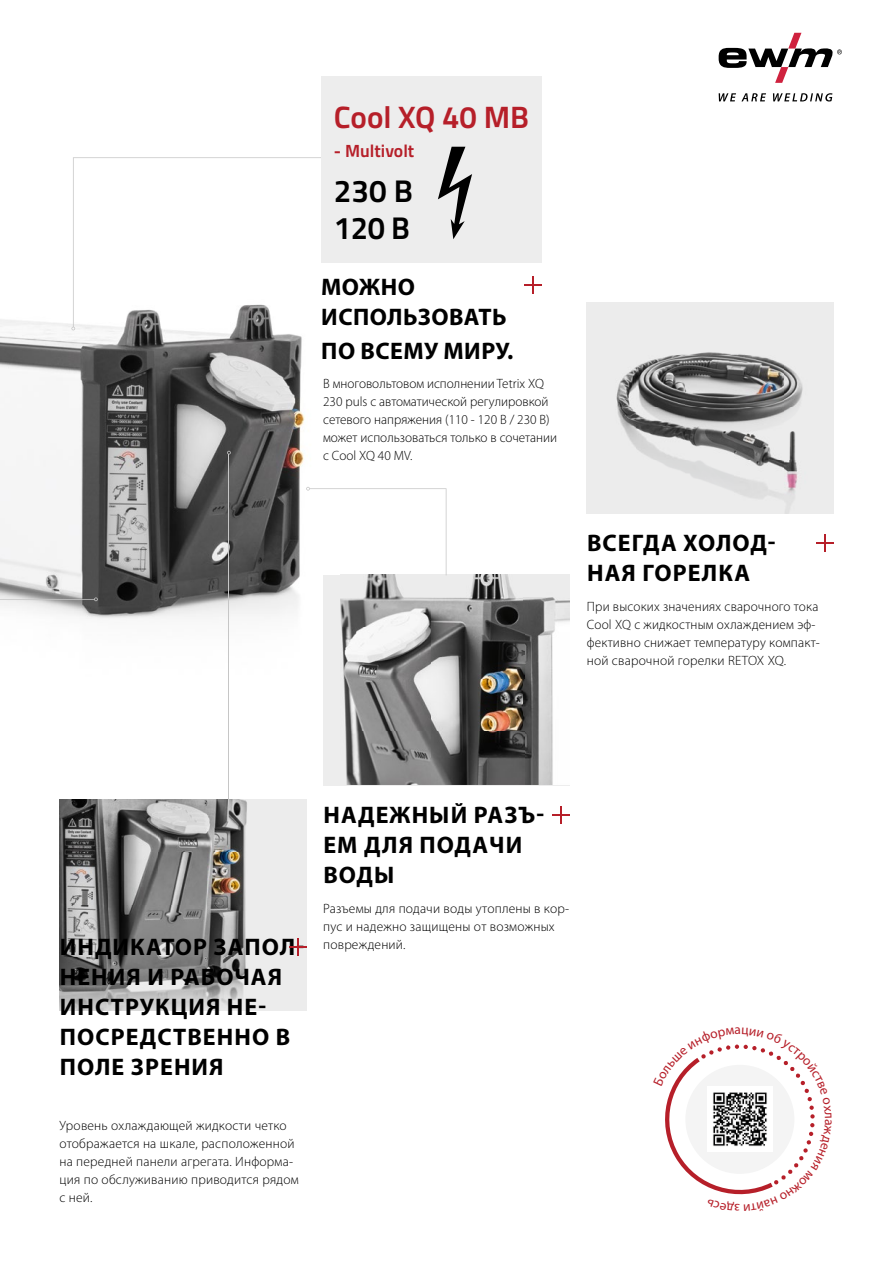
<style>
.page{position:relative;width:893px;height:1263px;background:#fff}
.page>*{position:absolute;margin:0;border:0;box-sizing:border-box;transform-origin:0 0}
.t1{font:700 31.5px/37.2px "Titillium Text";letter-spacing:-.005em;color:#000}
.t2{font:700 31.05px "Titillium Text";color:#b61f29}
.t3{font:700 24px/30px "Myriad Pro";letter-spacing:.045em;color:#000}
.t4{font:700 24px/30px "Myriad Pro";letter-spacing:.02em;color:#000}
.t5{font:700 17.7px "Titillium Text";color:#b61f29}
.t6{font:300 13.5px/18px "Myriad Pro";letter-spacing:.015em;color:#000}
</style>
<div class="page">
<img style="left:0;top:319px;width:305px;height:361px">
<img style="left:60px;top:800px;width:246px;height:210px">
<img style="left:587px;top:303px;width:246px;height:210px">
<div style="left:323px;top:575px;width:247px;height:210px;background:#ededed"></div>
<img style="left:340px;top:575px;width:230px;height:209px">
<svg style="left:553px;top:806px;width:17px;height:17px"></svg>
<svg style="left:289px;top:939px;width:17px;height:17px"></svg>
<svg style="left:816px;top:534px;width:17px;height:17px"></svg>
<svg style="left:719px;top:93px;width:113px;height:9px"></svg>
<svg style="left:719px;top:33px;width:123px;height:50px"></svg>
<svg style="left:0;top:597px;width:98px;height:203px"></svg>
<hr style="left:229px;top:454px;width:1px;height:350px;background:#c6c6c6">
<svg style="left:227px;top:451px;width:4px;height:3px"></svg>
<svg style="left:306px;top:487px;width:140px;height:88px"></svg>
<svg style="left:71px;top:157px;width:250px;height:173px"></svg>
<svg style="left:524px;top:277px;width:17px;height:17px"></svg>
<div style="left:321px;top:77px;width:220px;height:186px;background:#ededed"></div>
<svg style="left:438px;top:147px;width:34px;height:92px"></svg>
<svg style="left:665px;top:1044px;width:150px;height:151px"></svg>
<h2 class="t2" style="left:334px;top:94px;width:197px">Cool XQ 40 MB</h2>
<h3 class="t5" style="left:334px;top:138px;width:82px">- Multivolt</h3>
<h1 class="t1" style="left:334px;top:171px;width:80px">230 B<br>120 B</h1>
<h3 class="t4" style="left:321px;top:271px;width:187px">МОЖНО<br>ИСПОЛЬЗОВАТЬ</h3>
<h3 class="t4" style="left:321px;top:335px;width:193px">ПО ВСЕМУ МИРУ.</h3>
<p class="t6" style="left:323px;top:375px;width:235px">В многовольтовом исполнении Tetrix XQ 230 puls с автоматической регулировкой сетевого напряжения (110 - 120 В / 230 В) может использоваться только в сочетании с Cool XQ 40 MV.</p>
<h3 class="t3" style="left:587px;top:527px;width:190px">ВСЕГДА ХОЛОД-<br>НАЯ ГОРЕЛКА</h3>
<p class="t6" style="left:587px;top:598px;width:234px">При высоких значениях сварочного тока Cool XQ с жидкостным охлаждением эф&shy;фективно снижает температуру компакт&shy;ной сварочной горелки RETOX XQ.</p>
<h3 class="t3" style="left:60px;top:931px;width:246px">ИНДИКАТОР ЗАПОЛ-<br>НЕНИЯ И РАБОЧАЯ<br>ИНСТРУКЦИЯ НЕ-<br>ПОСРЕДСТВЕННО В<br>ПОЛЕ ЗРЕНИЯ</h3>
<p class="t6" style="left:60px;top:1116px;width:241px">Уровень охлаждающей жидкости четко отображается на шкале, расположенной на передней панели агрегата. Информа&shy;ция по обслуживанию приводится рядом с ней.</p>
<h3 class="t3" style="left:323px;top:799px;width:222px">НАДЕЖНЫЙ РАЗЪ-<br>ЕМ ДЛЯ ПОДАЧИ<br>ВОДЫ</h3>
<p class="t6" style="left:323px;top:900px;width:247px">Разъемы для подачи воды утоплены в кор&shy;пус и надежно защищены от возможных повреждений.</p>
</div>
